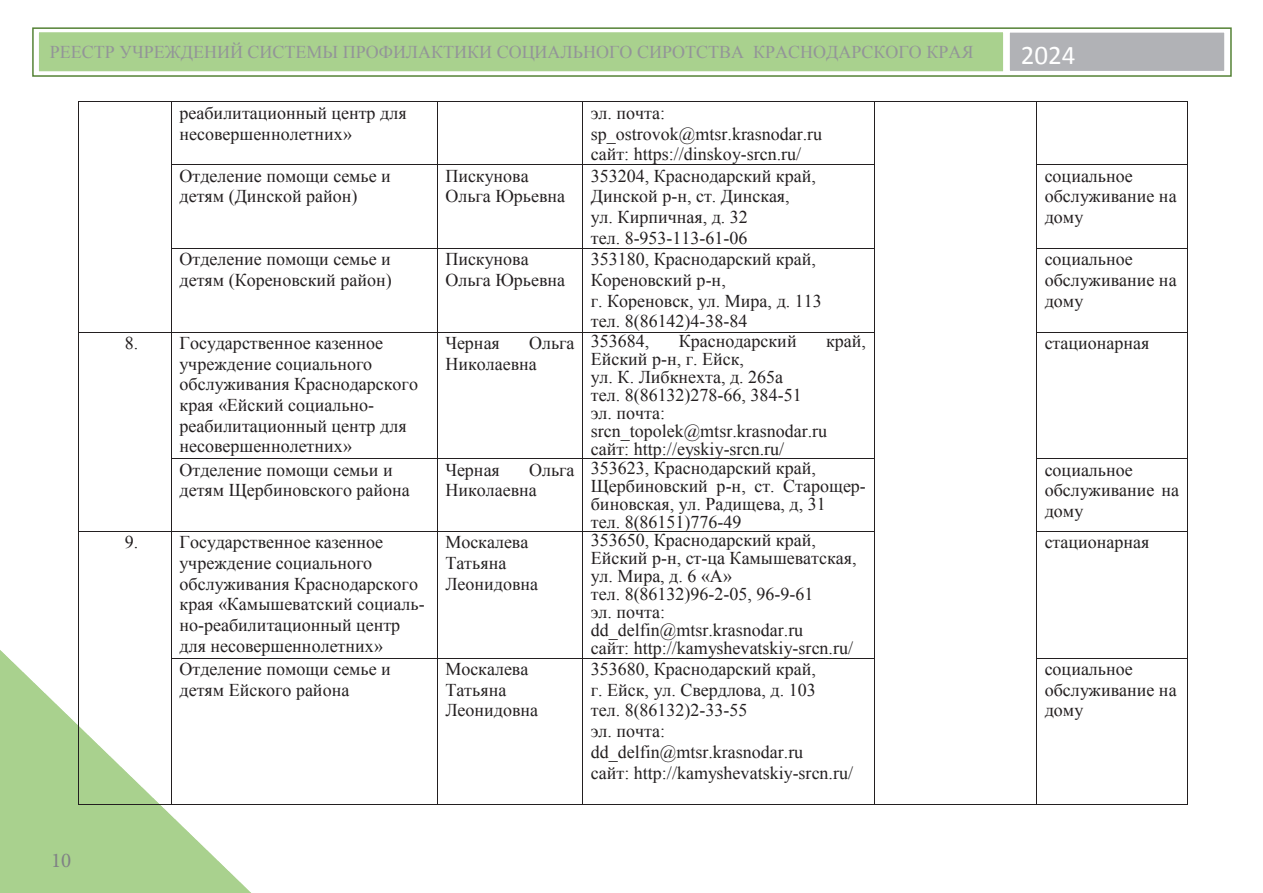
<style>
.page{position:relative;width:1263px;height:893px;background:#fff}
.page>*{position:absolute;margin:0;border:0;box-sizing:border-box;transform-origin:0 0}
.t1{font:27px "Calibri";color:#fff}
.t2{font:21px "Minion Pro";color:#808285}
.t3{font:18px/20.7px "Times New Roman";color:#231f20}
.t4{font:18px "Times New Roman";color:#939598}
</style>
<div class="page">
<img style="left:0;top:650px;width:251px;height:243px">
<div style="left:38px;top:31px;width:966px;height:41px;background:#a9d18e"></div>
<div style="left:37px;top:30px;width:968px;height:44px;border:2px solid #fff"></div>
<div style="left:1008px;top:31px;width:218px;height:41px;background:#b1b2b6"></div>
<div style="left:1007px;top:30px;width:220px;height:44px;border:3px solid #fff"></div>
<img style="left:1010px;top:38px;width:214px;height:28px">
<div style="left:32px;top:27px;width:1200px;height:50px;border:2px solid #548235"></div>
<hr style="left:79px;top:102px;width:92px;height:1px;background:#231f20">
<hr style="left:172px;top:102px;width:265px;height:1px;background:#231f20">
<hr style="left:437px;top:102px;width:145px;height:1px;background:#231f20">
<hr style="left:583px;top:102px;width:291px;height:1px;background:#231f20">
<hr style="left:874px;top:102px;width:162px;height:1px;background:#231f20">
<hr style="left:1037px;top:102px;width:150px;height:1px;background:#231f20">
<hr style="left:78px;top:102px;width:1px;height:63px;background:#231f20">
<hr style="left:171px;top:102px;width:1px;height:63px;background:#231f20">
<hr style="left:437px;top:102px;width:1px;height:63px;background:#231f20">
<hr style="left:582px;top:102px;width:1px;height:63px;background:#231f20">
<hr style="left:874px;top:102px;width:1px;height:63px;background:#231f20">
<hr style="left:1036px;top:102px;width:1px;height:63px;background:#231f20">
<hr style="left:1187px;top:102px;width:1px;height:63px;background:#231f20">
<hr style="left:172px;top:165px;width:265px;height:1px;background:#231f20">
<hr style="left:437px;top:165px;width:145px;height:1px;background:#231f20">
<hr style="left:583px;top:165px;width:291px;height:1px;background:#231f20">
<hr style="left:1037px;top:165px;width:150px;height:1px;background:#231f20">
<hr style="left:78px;top:165px;width:1px;height:83px;background:#231f20">
<hr style="left:171px;top:165px;width:1px;height:83px;background:#231f20">
<hr style="left:437px;top:165px;width:1px;height:83px;background:#231f20">
<hr style="left:582px;top:165px;width:1px;height:83px;background:#231f20">
<hr style="left:874px;top:165px;width:1px;height:83px;background:#231f20">
<hr style="left:1036px;top:165px;width:1px;height:83px;background:#231f20">
<hr style="left:1187px;top:165px;width:1px;height:83px;background:#231f20">
<hr style="left:172px;top:248px;width:265px;height:1px;background:#231f20">
<hr style="left:437px;top:248px;width:145px;height:1px;background:#231f20">
<hr style="left:583px;top:248px;width:291px;height:1px;background:#231f20">
<hr style="left:1037px;top:248px;width:150px;height:1px;background:#231f20">
<hr style="left:78px;top:249px;width:1px;height:83px;background:#231f20">
<hr style="left:171px;top:249px;width:1px;height:83px;background:#231f20">
<hr style="left:437px;top:249px;width:1px;height:83px;background:#231f20">
<hr style="left:582px;top:249px;width:1px;height:83px;background:#231f20">
<hr style="left:874px;top:249px;width:1px;height:83px;background:#231f20">
<hr style="left:1036px;top:249px;width:1px;height:83px;background:#231f20">
<hr style="left:1187px;top:249px;width:1px;height:83px;background:#231f20">
<hr style="left:79px;top:332px;width:92px;height:1px;background:#231f20">
<hr style="left:172px;top:332px;width:265px;height:1px;background:#231f20">
<hr style="left:437px;top:332px;width:145px;height:1px;background:#231f20">
<hr style="left:583px;top:332px;width:291px;height:1px;background:#231f20">
<hr style="left:1037px;top:332px;width:150px;height:1px;background:#231f20">
<hr style="left:78px;top:332px;width:1px;height:126px;background:#231f20">
<hr style="left:171px;top:332px;width:1px;height:126px;background:#231f20">
<hr style="left:437px;top:332px;width:1px;height:126px;background:#231f20">
<hr style="left:582px;top:332px;width:1px;height:126px;background:#231f20">
<hr style="left:874px;top:332px;width:1px;height:126px;background:#231f20">
<hr style="left:1036px;top:332px;width:1px;height:126px;background:#231f20">
<hr style="left:1187px;top:332px;width:1px;height:126px;background:#231f20">
<hr style="left:172px;top:458px;width:265px;height:1px;background:#231f20">
<hr style="left:437px;top:458px;width:145px;height:1px;background:#231f20">
<hr style="left:583px;top:458px;width:291px;height:1px;background:#231f20">
<hr style="left:1037px;top:458px;width:150px;height:1px;background:#231f20">
<hr style="left:78px;top:459px;width:1px;height:72px;background:#231f20">
<hr style="left:171px;top:459px;width:1px;height:72px;background:#231f20">
<hr style="left:437px;top:459px;width:1px;height:72px;background:#231f20">
<hr style="left:582px;top:459px;width:1px;height:72px;background:#231f20">
<hr style="left:874px;top:459px;width:1px;height:72px;background:#231f20">
<hr style="left:1036px;top:459px;width:1px;height:72px;background:#231f20">
<hr style="left:1187px;top:459px;width:1px;height:72px;background:#231f20">
<hr style="left:79px;top:531px;width:92px;height:1px;background:#231f20">
<hr style="left:172px;top:531px;width:265px;height:1px;background:#231f20">
<hr style="left:437px;top:531px;width:145px;height:1px;background:#231f20">
<hr style="left:583px;top:531px;width:291px;height:1px;background:#231f20">
<hr style="left:1037px;top:531px;width:150px;height:1px;background:#231f20">
<hr style="left:78px;top:532px;width:1px;height:126px;background:#231f20">
<hr style="left:171px;top:532px;width:1px;height:126px;background:#231f20">
<hr style="left:437px;top:532px;width:1px;height:126px;background:#231f20">
<hr style="left:582px;top:532px;width:1px;height:126px;background:#231f20">
<hr style="left:874px;top:532px;width:1px;height:126px;background:#231f20">
<hr style="left:1036px;top:532px;width:1px;height:126px;background:#231f20">
<hr style="left:1187px;top:532px;width:1px;height:126px;background:#231f20">
<hr style="left:172px;top:658px;width:265px;height:1px;background:#231f20">
<hr style="left:437px;top:658px;width:145px;height:1px;background:#231f20">
<hr style="left:583px;top:658px;width:291px;height:1px;background:#231f20">
<hr style="left:1037px;top:658px;width:150px;height:1px;background:#231f20">
<hr style="left:78px;top:659px;width:1px;height:145px;background:#231f20">
<hr style="left:79px;top:804px;width:92px;height:1px;background:#231f20">
<hr style="left:171px;top:659px;width:1px;height:145px;background:#231f20">
<hr style="left:172px;top:804px;width:265px;height:1px;background:#231f20">
<hr style="left:437px;top:659px;width:1px;height:145px;background:#231f20">
<hr style="left:437px;top:804px;width:145px;height:1px;background:#231f20">
<hr style="left:582px;top:659px;width:1px;height:145px;background:#231f20">
<hr style="left:583px;top:804px;width:291px;height:1px;background:#231f20">
<hr style="left:874px;top:659px;width:1px;height:145px;background:#231f20">
<hr style="left:874px;top:804px;width:162px;height:1px;background:#231f20">
<hr style="left:1036px;top:659px;width:1px;height:145px;background:#231f20">
<hr style="left:1037px;top:804px;width:150px;height:1px;background:#231f20">
<hr style="left:1187px;top:659px;width:1px;height:145px;background:#231f20">
<p class="t4" style="left:50px;top:40px;width:925px">РЕЕСТР УЧРЕЖДЕНИЙ СИСТЕМЫ ПРОФИЛАКТИКИ СОЦИАЛЬНОГО СИРОТСТВА КРАСНОДАРСКОГО КРАЯ</p>
<p class="t1" style="left:1021px;top:38px;width:56px">2024</p>
<p class="t3" style="left:180px;top:102px;width:228px">реабилитационный центр для несовершеннолетних»</p>
<p class="t3" style="left:591px;top:102px;width:233px">эл. почта: sp_ostrovok@mtsr.krasnodar.ru сайт: https://dinskoy-srcn.ru/</p>
<p class="t3" style="left:180px;top:165px;width:213px">Отделение помощи семье и детям (Динской район)</p>
<p class="t3" style="left:445px;top:165px;width:121px">Пискунова<br>Ольга Юрьевна</p>
<p class="t3" style="left:591px;top:165px;width:227px">353204, Краснодарский край,<br>Динской р-н, ст. Динская, ул. Кирпичная, д. 32<br>тел. 8-953-113-61-06</p>
<p class="t3" style="left:1045px;top:165px;width:133px">социальное обслуживание на дому</p>
<p class="t3" style="left:180px;top:249px;width:214px">Отделение помощи семье и детям (Кореновский район)</p>
<p class="t3" style="left:445px;top:249px;width:121px">Пискунова<br>Ольга Юрьевна</p>
<p class="t3" style="left:591px;top:249px;width:232px">353180, Краснодарский край,<br>Кореновский р-н,<br>г. Кореновск, ул. Мира, д. 113 тел. 8(86142)4-38-84</p>
<p class="t3" style="left:1045px;top:249px;width:133px">социальное обслуживание на дому</p>
<p class="t3" style="left:180px;top:332px;width:240px;text-indent:-55px">8. Государственное казенное учреждение социального обслуживания Краснодарского края «Ейский социально&shy;реабилитационный центр для несовершеннолетних»</p>
<p class="t3" style="left:445px;top:332px;width:56px">Черная</p>
<p class="t3" style="left:445px;top:332px;width:131px;text-indent:84px">Ольга<br>Николаевна</p>
<p class="t3" style="left:591px;top:330px;width:60px">353684,</p>
<p class="t3" style="left:679px;top:330px;width:119px">Краснодарский</p>
<p class="t3" style="left:826px;top:330px;width:41px">край,</p>
<p class="t3" style="left:1045px;top:332px;width:106px">стационарная</p>
<p class="t3" style="left:591px;top:349px;width:238px;line-height:18px">Ейский р-н, г. Ейск,<br>ул. К. Либкнехта, д. 265а<br>тел. 8(86132)278-66, 384-51 эл. почта: srcn_topolek@mtsr.krasnodar.ru сайт: http://eyskiy-srcn.ru/</p>
<p class="t3" style="left:445px;top:459px;width:131px;text-indent:84px">Ольга<br>Николаевна</p>
<p class="t3" style="left:591px;top:458px;width:277px;line-height:18px">353623, Краснодарский край,<br>Щербиновский р-н, ст. Старощер&shy;биновская, ул. Радищева, д, 31<br>тел. 8(86151)776-49</p>
<p class="t3" style="left:1045px;top:459px;width:136px">социальное обслуживание на дому</p>
<p class="t3" style="left:180px;top:459px;width:232px">Отделение помощи семьи и детям Щербиновского района</p>
<p class="t3" style="left:445px;top:459px;width:56px">Черная</p>
<p class="t2" style="left:51px;top:846px;width:22px">10</p>
<p class="t3" style="left:180px;top:532px;width:247px;text-indent:-55px">9. Государственное казенное учреждение социального обслуживания Краснодарского края «Камышеватский социаль&shy;но-реабилитационный центр для несовершеннолетних»</p>
<p class="t3" style="left:445px;top:532px;width:94px">Москалева<br>Татьяна<br>Леонидовна</p>
<p class="t3" style="left:591px;top:531px;width:267px;line-height:18px">353650, Краснодарский край,<br>Ейский р-н, ст-ца Камышеватская, ул. Мира, д. 6 «А»<br>тел. 8(86132)96-2-05, 96-9-61<br>эл. почта: dd_delfin@mtsr.krasnodar.ru<br>сайт: http://kamyshevatskiy-srcn.ru/</p>
<p class="t3" style="left:1045px;top:532px;width:106px">стационарная</p>
<p class="t3" style="left:180px;top:659px;width:213px">Отделение помощи семье и детям Ейского района</p>
<p class="t3" style="left:445px;top:659px;width:94px">Москалева<br>Татьяна<br>Леонидовна</p>
<p class="t3" style="left:591px;top:659px;width:264px">353680, Краснодарский край,<br>г. Ейск, ул. Свердлова, д. 103<br>тел. 8(86132)2-33-55<br>эл. почта: dd_delfin@mtsr.krasnodar.ru<br>сайт: http://kamyshevatskiy-srcn.ru/</p>
<p class="t3" style="left:1045px;top:659px;width:133px">социальное обслуживание на дому</p>
</div>
